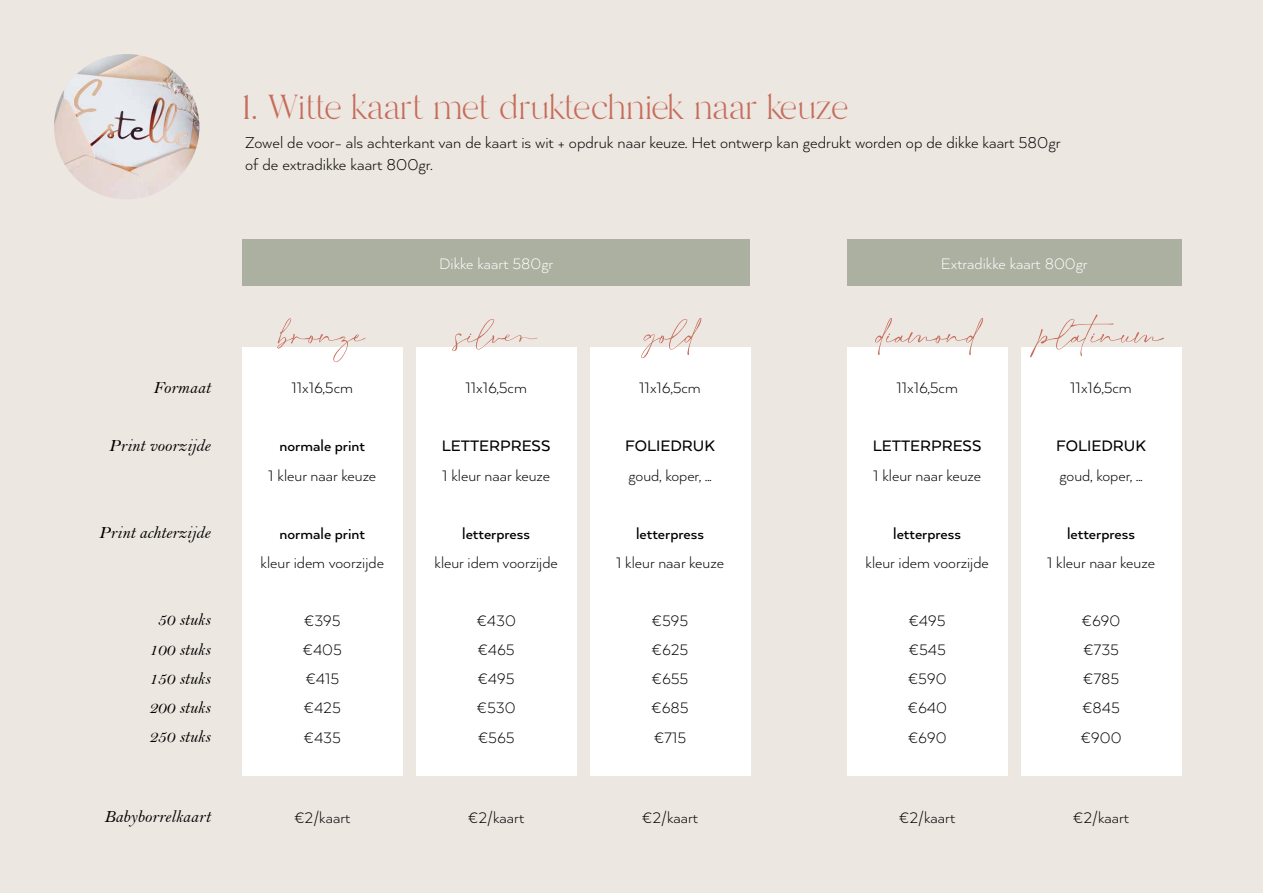
<style>
.page{position:relative;width:1263px;height:893px;background:#ede7e1}
.page>*{position:absolute;margin:0;border:0;box-sizing:border-box;transform-origin:0 0}
.t1{font:51.9px "Salty Feathers";color:#c66d5c}
.t2{font:49.5px "Branch";color:#c66d5c}
.t3{font:300 18px/21.6px "Arquitecta";color:#000}
.t4{font:300 17.4px/29.1px "Arquitecta";color:#000;text-align:justify}
.t5{font:500 17.4px "Arquitecta";color:#000}
.t6{font:17.4px/29.1px "Bell MT Italic";color:#000;text-align:center}
.t7{font:300 17.4px "Arquitecta";color:#fff}
</style>
<div class="page">
<img style="left:54px;top:54px;width:145px;height:145px;border-radius:73px">
<div style="left:242px;top:347px;width:160px;height:429px;background:#fff"></div>
<div style="left:416px;top:347px;width:160px;height:429px;background:#fff"></div>
<div style="left:590px;top:347px;width:160px;height:429px;background:#fff"></div>
<div style="left:242px;top:239px;width:508px;height:47px;background:#abb0a0"></div>
<div style="left:847px;top:239px;width:334px;height:47px;background:#abb0a0"></div>
<div style="left:847px;top:347px;width:160px;height:429px;background:#fff"></div>
<div style="left:1021px;top:347px;width:160px;height:429px;background:#fff"></div>
<h2 class="t2" style="left:242px;top:85px;width:608px">1. Witte kaart met druktechniek naar keuze</h2>
<p class="t3" style="left:245px;top:131px;width:817px">Zowel de voor- als achterkant van de kaart is wit + opdruk naar keuze. Het ontwerp kan gedrukt worden op de dikke kaart 580gr of de extradikke kaart 800gr.</p>
<p class="t7" style="left:439px;top:253px;width:115px">Dikke kaart 580gr</p>
<p class="t7" style="left:941px;top:253px;width:148px">Extradikke kaart 800gr</p>
<h1 class="t1" style="left:279px;top:305px;width:87px">bronze</h1>
<h1 class="t1" style="left:455px;top:305px;width:84px">silver</h1>
<h1 class="t1" style="left:644px;top:305px;width:54px">gold</h1>
<h1 class="t1" style="left:876px;top:305px;width:288px">diamond platinum</h1>
<p class="t6" style="left:153px;top:372px;width:59px">Formaat</p>
<p class="t4" style="left:291px;top:373px;width:63px">11x16,5cm</p>
<p class="t4" style="left:465px;top:373px;width:63px">11x16,5cm</p>
<p class="t4" style="left:639px;top:373px;width:63px">11x16,5cm</p>
<p class="t4" style="left:896px;top:373px;width:63px">11x16,5cm</p>
<p class="t4" style="left:1070px;top:373px;width:63px">11x16,5cm</p>
<p class="t6" style="left:109px;top:431px;width:103px">Print voorzijde</p>
<p class="t5" style="left:279px;top:435px;width:87px">normale print</p>
<p class="t4" style="left:268px;top:460px;width:110px">1 kleur naar keuze</p>
<p class="t5" style="left:442px;top:435px;width:110px">LETTERPRESS</p>
<p class="t4" style="left:442px;top:460px;width:110px">1 kleur naar keuze</p>
<p class="t5" style="left:625px;top:435px;width:91px">FOLIEDRUK</p>
<p class="t4" style="left:628px;top:460px;width:85px">goud, koper, ...</p>
<p class="t5" style="left:873px;top:435px;width:110px">LETTERPRESS</p>
<p class="t4" style="left:873px;top:460px;width:109px">1 kleur naar keuze</p>
<p class="t5" style="left:1056px;top:435px;width:91px">FOLIEDRUK</p>
<p class="t4" style="left:1059px;top:460px;width:85px">goud, koper, ...</p>
<p class="t6" style="left:99px;top:518px;width:113px">Print achterzijde</p>
<p class="t5" style="left:279px;top:523px;width:87px">normale print</p>
<p class="t4" style="left:261px;top:547px;width:125px">kleur idem voorzijde</p>
<p class="t5" style="left:462px;top:523px;width:69px">letterpress</p>
<p class="t4" style="left:434px;top:547px;width:125px">kleur idem voorzijde</p>
<p class="t5" style="left:636px;top:523px;width:69px">letterpress</p>
<p class="t4" style="left:616px;top:547px;width:110px">1 kleur naar keuze</p>
<p class="t5" style="left:893px;top:523px;width:69px">letterpress</p>
<p class="t4" style="left:865px;top:547px;width:125px">kleur idem voorzijde</p>
<p class="t5" style="left:1067px;top:523px;width:69px">letterpress</p>
<p class="t4" style="left:1047px;top:547px;width:109px">1 kleur naar keuze</p>
<p class="t6" style="left:149px;top:605px;width:63px">50 stuks<br>100 stuks<br>150 stuks<br>200 stuks<br>250 stuks</p>
<p class="t4" style="left:303px;top:606px;width:41px;text-align:left">€395 €405 €415 €425 €435</p>
<p class="t4" style="left:476px;top:606px;width:41px">€430 €465 €495 €530 €565</p>
<p class="t4" style="left:651px;top:606px;width:39px">€595 €625 €655 €685 €715</p>
<p class="t4" style="left:907px;top:606px;width:41px">€495 €545 €590 €640 €690</p>
<p class="t4" style="left:1080px;top:606px;width:42px;text-align:left">€690 €735 €785 €845 €900</p>
<p class="t6" style="left:104px;top:802px;width:108px">Babyborrelkaart</p>
<p class="t4" style="left:294px;top:803px;width:58px">€2/kaart</p>
<p class="t4" style="left:468px;top:803px;width:58px">€2/kaart</p>
<p class="t4" style="left:642px;top:803px;width:58px">€2/kaart</p>
<p class="t4" style="left:899px;top:803px;width:58px">€2/kaart</p>
<p class="t4" style="left:1073px;top:803px;width:58px">€2/kaart</p>
</div>
